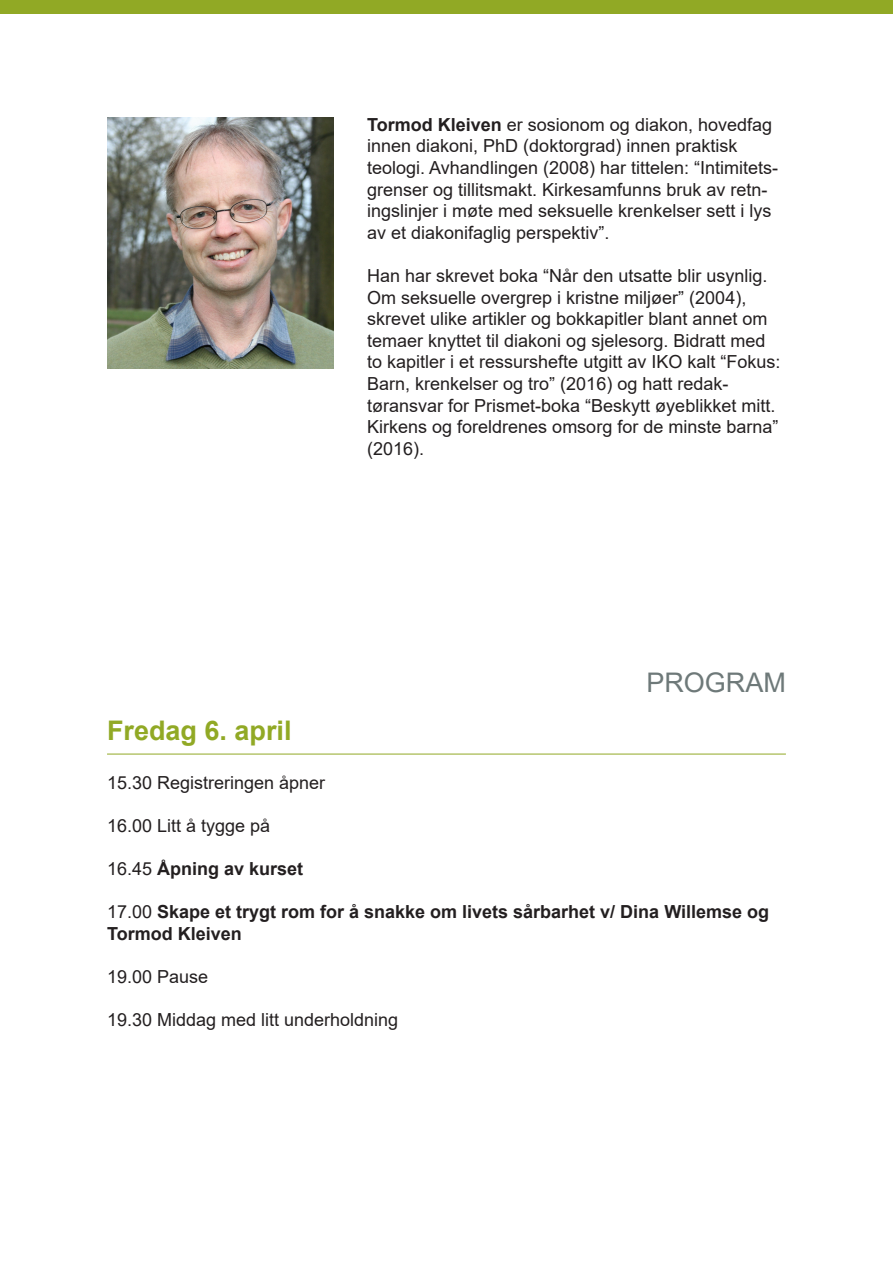
<style>
.page{position:relative;width:893px;height:1263px;background:#fff}
.page>*{position:absolute;margin:0;border:0;box-sizing:border-box;transform-origin:0 0}
.t1{font:700 27px "Arial";color:#91a925}
.t2{font:27px "Arial";color:#6e7979}
.t3{font:18px/21.6px "Arial";color:#231f20}
.t4{font:700 18px/21.6px "Arial";color:#231f20}
.s1{font-weight:700}
.s2{font-weight:400}
</style>
<div class="page">
<div style="left:0;top:0;width:893px;height:13px;background:#91a925"></div>
<hr style="left:107px;top:754px;width:679px;height:1px;background:#91a925">
<img style="left:107px;top:118px;width:227px;height:250px">
<p class="t3" style="left:367px;top:114px;width:412px"><span class="s1">Tormod Kleiven</span> er sosionom og diakon, hovedfag innen diakoni, PhD (doktorgrad) innen praktisk teologi. Avhandlingen (2008) har tittelen: “Intimitets&shy;grenser og tillitsmakt. Kirkesamfunns bruk av retn&shy;ingslinjer i møte med seksuelle krenkelser sett i lys av et diakonifaglig perspektiv”.</p>
<p class="t3" style="left:367px;top:265px;width:415px">Han har skrevet boka “Når den utsatte blir usynlig.<br>Om seksuelle overgrep i kristne miljøer” (2004), skrevet ulike artikler og bokkapitler blant annet om temaer knyttet til diakoni og sjelesorg. Bidratt med to kapitler i et ressurshefte utgitt av IKO kalt “Fokus:<br>Barn, krenkelser og tro” (2016) og hatt redak&shy;tøransvar for Prismet-boka “Beskytt øyeblikket mitt.<br>Kirkens og foreldrenes omsorg for de minste barna” (2016).</p>
<h1 class="t2" style="left:646px;top:663px;width:141px">PROGRAM</h1>
<h1 class="t1" style="left:107px;top:712px;width:186px">Fredag 6. april</h1>
<p class="t3" style="left:107px;top:771px;width:220px">15.30 Registreringen åpner</p>
<p class="t3" style="left:107px;top:815px;width:165px">16.00 Litt å tygge på</p>
<p class="t4" style="left:107px;top:858px;width:198px"><span class="s2">16.45</span> Åpning av kurset</p>
<p class="t4" style="left:107px;top:901px;width:664px"><span class="s2">17.00</span> Skape et trygt rom for å snakke om livets sårbarhet v/ Dina Willemse og<br>Tormod Kleiven</p>
<p class="t3" style="left:107px;top:966px;width:103px">19.00 Pause</p>
<p class="t3" style="left:107px;top:1009px;width:293px">19.30 Middag med litt underholdning</p>
</div>
